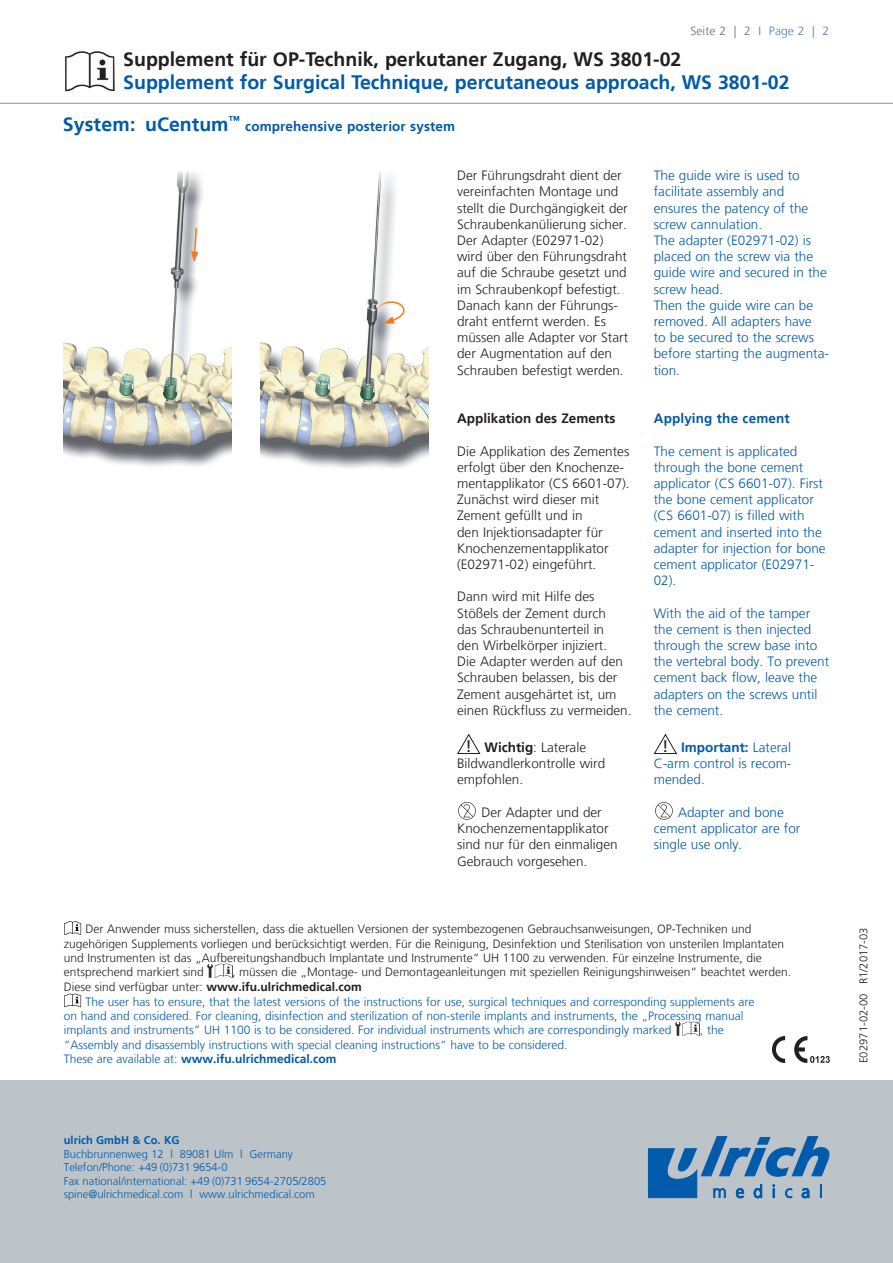
<style>
.page{position:relative;width:893px;height:1263px;background:#fff}
.page>*{position:absolute;margin:0;border:0;box-sizing:border-box;transform-origin:0 0}
.t1{font:700 19.5px "Frutiger LT";color:#015aaa}
.t2{font:700 19.5px "Frutiger LT";color:#231f20}
.t3{font:300 13.5px/16.2px "Frutiger LT";color:#231f20}
.t4{font:300 13.5px/16.2px "Frutiger LT";color:#015aaa}
.t5{font:700 13.5px "Frutiger LT";letter-spacing:.01em;color:#015aaa}
.t6{font:700 13.5px "Frutiger LT";color:#231f20}
.t7{font:300 12px/14.4px "Frutiger LT";color:#015aaa}
.t8{font:300 12px/14.4px "Frutiger LT";color:#231f20}
.t9{font:700 12px "Frutiger LT";color:#231f20}
.t10{font:300 12px "Frutiger LT";letter-spacing:.01em;color:#6c6d70}
.t11{font:300 11.25px/13.5px "Frutiger LT";color:#015aaa}
.t12{font:300 11.25px "Frutiger LT";color:#231f20}
.t13{font:700 11.25px "Frutiger LT";color:#015aaa}
.s1{color:#557bbe}
.s2{font-weight:400;font-size:16.65px}
.s3{font-weight:700}
.s4{font-weight:400;font-size:16.65px;color:#231f20}
.s5{font-weight:300}
</style>
<div class="page">
<img style="left:65px;top:51px;width:49px;height:40px">
<hr style="left:0;top:103px;width:893px;height:1px;background:#939598">
<div style="left:0;top:1080px;width:893px;height:183px;background:#bcc4c9"></div>
<svg style="left:648px;top:1136px;width:181px;height:62px"></svg>
<img style="left:773px;top:1037px;width:57px;height:26px">
<svg style="left:457px;top:733px;width:24px;height:21px"></svg>
<img style="left:458px;top:802px;width:18px;height:18px">
<svg style="left:653px;top:733px;width:24px;height:21px"></svg>
<img style="left:655px;top:802px;width:18px;height:18px">
<img style="left:64px;top:171px;width:168px;height:295px">
<img style="left:260px;top:171px;width:168px;height:297px">
<svg style="left:191px;top:227px;width:7px;height:35px"></svg>
<svg style="left:371px;top:300px;width:35px;height:24px"></svg>
<svg style="left:81px;top:923px;width:1px;height:12px"></svg>
<svg style="left:64px;top:921px;width:17px;height:14px"></svg>
<img style="left:207px;top:963px;width:25px;height:15px">
<svg style="left:64px;top:993px;width:18px;height:15px"></svg>
<svg style="left:64px;top:994px;width:17px;height:13px"></svg>
<img style="left:675px;top:1021px;width:25px;height:15px">
<p class="t10" style="left:690px;top:24px;width:140px">Seite 2 | 2 I <span class="s1">Page 2 | 2</span></p>
<h1 class="t2" style="left:123px;top:48px;width:560px">Supplement für OP-Technik, perkutaner Zugang, WS 3801-02</h1>
<h1 class="t1" style="left:123px;top:71px;width:668px">Supplement for Surgical Technique, percutaneous approach, WS 3801-02</h1>
<h1 class="t1" style="left:63px;top:113px;width:179px">System: uCentum<sup>™</sup></h1>
<p class="t5" style="left:245px;top:118px;width:211px">comprehensive posterior system</p>
<p class="t3" style="left:457px;top:168px;width:173px">Der Führungsdraht dient der vereinfachten Montage und stellt die Durchgängigkeit der<br>Schraubenkanülierung sicher.<br>Der Adapter (E02971-02) wird über den Führungsdraht auf die Schraube gesetzt und im Schraubenkopf befestigt.<br>Danach kann der Führungs&shy;draht entfernt werden. Es müssen alle Adapter vor Start der Augmentation auf den<br>Schrauben befestigt werden.</p>
<p class="t6" style="left:457px;top:411px;width:160px">Applikation des Zements</p>
<p class="t3" style="left:457px;top:443px;width:174px">Die Applikation des Zementes erfolgt über den Knochenze&shy;mentapplikator (CS 6601-07).<br>Zunächst wird dieser mit<br>Zement gefüllt und in<br>den Injektionsadapter für<br>Knochenzementapplikator (E02971-02) eingeführt.</p>
<p class="t3" style="left:457px;top:589px;width:176px">Dann wird mit Hilfe des<br>Stößels der Zement durch<br>das Schraubenunterteil in<br>den Wirbelkörper injiziert.<br>Die Adapter werden auf den<br>Schrauben belassen, bis der<br>Zement ausgehärtet ist, um einen Rückfluss zu vermeiden.</p>
<p class="t3" style="left:457px;top:739px;width:150px;text-indent:8px"><span class="s2">!</span> <span class="s3">Wichtig</span>: Laterale<br>Bildwandlerkontrolle wird empfohlen.</p>
<p class="t3" style="left:457px;top:804px;width:162px;text-indent:24px">Der Adapter und der<br>Knochenzementapplikator sind nur für den einmaligen<br>Gebrauch vorgesehen.</p>
<p class="t4" style="left:654px;top:168px;width:177px">The guide wire is used to facilitate assembly and ensures the patency of the screw cannulation.<br>The adapter (E02971-02) is placed on the screw via the guide wire and secured in the screw head.<br>Then the guide wire can be removed. All adapters have<br>to be secured to the screws before starting the augmenta&shy;tion.</p>
<p class="t5" style="left:654px;top:411px;width:137px">Applying the cement</p>
<p class="t4" style="left:654px;top:443px;width:173px">The cement is applicated through the bone cement applicator (CS 6601-07). First the bone cement applicator (CS 6601-07) is filled with cement and inserted into the adapter for injection for bone cement applicator (E02971-<br>02).</p>
<p class="t4" style="left:654px;top:605px;width:177px">With the aid of the tamper the cement is then injected through the screw base into the vertebral body. To prevent cement back flow, leave the adapters on the screws until the cement.</p>
<p class="t4" style="left:654px;top:739px;width:139px;text-align:justify;text-indent:8px"><span class="s4">!</span> <span class="s3">Important:</span> Lateral C-arm control is recom&shy;mended.</p>
<p class="t4" style="left:654px;top:804px;width:148px;text-indent:24px">Adapter and bone cement applicator are for single use only.</p>
<p class="t8" style="left:64px;top:922px;width:722px;text-indent:22px">Der Anwender muss sicherstellen, dass die aktuellen Versionen der systembezogenen Gebrauchsanweisungen, OP-Techniken und zugehörigen Supplements vorliegen und berücksichtigt werden. Für die Reinigung, Desinfektion und Sterilisation von unsterilen Implantaten und Instrumenten ist das „Aufbereitungshandbuch Implantate und Instrumente“ UH 1100 zu verwenden. Für einzelne Instrumente, die entsprechend markiert sind</p>
<p class="t8" style="left:232px;top:965px;width:560px">, müssen die „Montage- und Demontageanleitungen mit speziellen Reinigungshinweisen“ beachtet werden.</p>
<p class="t9" style="left:64px;top:979px;width:300px"><span class="s5">Diese sind verfügbar unter:</span> www.ifu.ulrichmedical.com</p>
<p class="t7" style="left:85px;top:994px;width:671px">The user has to ensure, that the latest versions of the instructions for use, surgical techniques and corresponding supplements are</p>
<p class="t7" style="left:64px;top:1009px;width:681px">on hand and considered. For cleaning, disinfection and sterilization of non-sterile implants and instruments, the „Processing manual</p>
<p class="t7" style="left:64px;top:1023px;width:609px">implants and instruments“ UH 1100 is to be considered. For individual instruments which are correspondingly marked</p>
<p class="t7" style="left:700px;top:1023px;width:25px">, the</p>
<p class="t7" style="left:64px;top:1037px;width:505px">“Assembly and disassembly instructions with special cleaning instructions“ have to be considered.<br>These are available at: <span class="s3">www.ifu.ulrichmedical.com</span></p>
<p class="t13" style="left:64px;top:1133px;width:117px">ulrich GmbH &amp; Co. KG</p>
<p class="t11" style="left:64px;top:1147px;width:264px">Buchbrunnenweg 12 l 89081 Ulm l Germany Telefon/Phone: +49 (0)731 9654-0<br>Fax national/international: +49 (0)731 9654-2705/2805 spine@ulrichmedical.com l www.ulrichmedical.com</p>
<p class="t12" style="left:857px;top:1063px;width:137px;rotate:-90deg">E02971-02-00 R1/2017-03</p>
</div>
